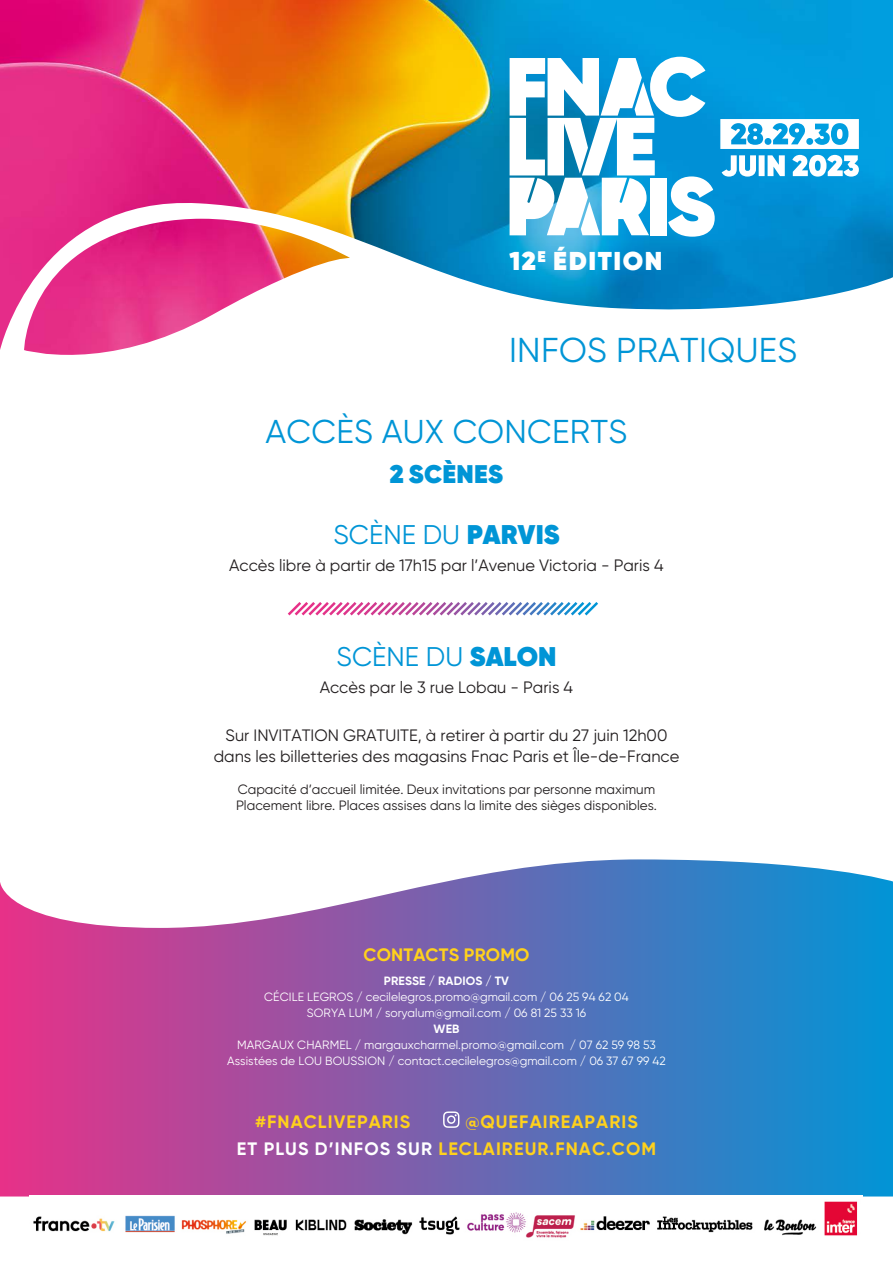
<style>
.page{position:relative;width:893px;height:1263px;background:#fff}
.page>*{position:absolute;margin:0;border:0;box-sizing:border-box;transform-origin:0 0}
.t1{font:34.5px "Gilroy";letter-spacing:.01em;color:#0095d6}
.t2{font:33px "Gilroy";letter-spacing:.01em;color:#0095d6}
.t3{font:27px "Gilroy";color:#0095d6}
.t4{font:800 25.8px "Gilroy";letter-spacing:.06em;color:#fff}
.t5{font:800 25.5px "Gilroy";letter-spacing:.01em;color:#0095d6}
.t6{font:700 18px/27px "Gilroy";letter-spacing:.06em;color:#ffd11c}
.t7{font:700 18px "Gilroy";letter-spacing:.01em;color:#ffd11c}
.t8{font:16.5px/21px "Gilroy";color:#231f20;text-align:center}
.t9{font:13.5px/16.2px "Gilroy";color:#231f20}
.t10{font:12px/15.9px "Gilroy";color:#fff;text-align:center}
.t11{font:700 12px "Gilroy";letter-spacing:.01em;color:#fff}
.s1{font-weight:800}
.s2{color:#fff}
</style>
<div class="page">
<img style="left:0;top:0;width:893px;height:350px">
<svg style="left:24px;top:204px;width:326px;height:15px"></svg>
<img style="left:24px;top:219px;width:326px;height:136px">
<svg style="left:0;top:859px;width:893px;height:337px;background:#7c73b7"></svg>
<svg style="left:287px;top:602px;width:311px;height:14px"></svg>
<svg style="left:510px;top:57px;width:349px;height:180px"></svg>
<img style="left:33px;top:1201px;width:825px;height:37px">
<svg style="left:443px;top:1111px;width:16px;height:17px"></svg>
<h3 class="t4" style="left:510px;top:244px;width:154px">12<sup>E</sup> ÉDITION</h3>
<h1 class="t1" style="left:509px;top:329px;width:290px">INFOS PRATIQUES</h1>
<h2 class="t2" style="left:265px;top:411px;width:364px">ACCÈS AUX CONCERTS</h2>
<h3 class="t5" style="left:390px;top:458px;width:115px">2 SCÈNES</h3>
<h3 class="t3" style="left:333px;top:518px;width:228px">SCÈNE DU <span class="s1">PARVIS</span></h3>
<h3 class="t8" style="left:229px;top:554px;width:436px">Accès libre à partir de 17h15 par l’Avenue Victoria - Paris 4</h3>
<h3 class="t3" style="left:336px;top:640px;width:221px">SCÈNE DU <span class="s1">SALON</span></h3>
<h3 class="t8" style="left:320px;top:676px;width:255px">Accès par le 3 rue Lobau - Paris 4</h3>
<h3 class="t8" style="left:214px;top:724px;width:467px">Sur INVITATION GRATUITE, à retirer à partir du 27 juin 12h00 dans les billetteries des magasins Fnac Paris et Île-de-France</h3>
<p class="t9" style="left:236px;top:781px;width:422px">Capacité d’accueil limitée. Deux invitations par personne maximum<br>Placement libre. Places assises dans la limite des sièges disponibles.</p>
<h3 class="t7" style="left:363px;top:943px;width:167px">CONTACTS PROMO</h3>
<p class="t11" style="left:384px;top:973px;width:127px">PRESSE / RADIOS / TV</p>
<p class="t10" style="left:264px;top:989px;width:366px">CÉCILE LEGROS / cecilelegros.promo@gmail.com / 06 25 94 62 04<br>SORYA LUM / soryalum@gmail.com / 06 81 25 33 16</p>
<p class="t11" style="left:434px;top:1021px;width:27px">WEB</p>
<p class="t10" style="left:227px;top:1036px;width:440px">MARGAUX CHARMEL / margauxcharmel.promo@gmail.com / 07 62 59 98 53<br>Assistées de LOU BOUSSION / contact.cecilelegros@gmail.com / 06 37 67 99 42</p>
<h3 class="t6" style="left:237px;top:1108px;width:421px;text-indent:228px">@QUEFAIREAPARIS<br><span class="s2">ET PLUS D’INFOS SUR</span> LECLAIREUR.FNAC.COM</h3>
<h3 class="t6" style="left:255px;top:1108px;width:157px">#FNACLIVEPARIS</h3>
</div>
